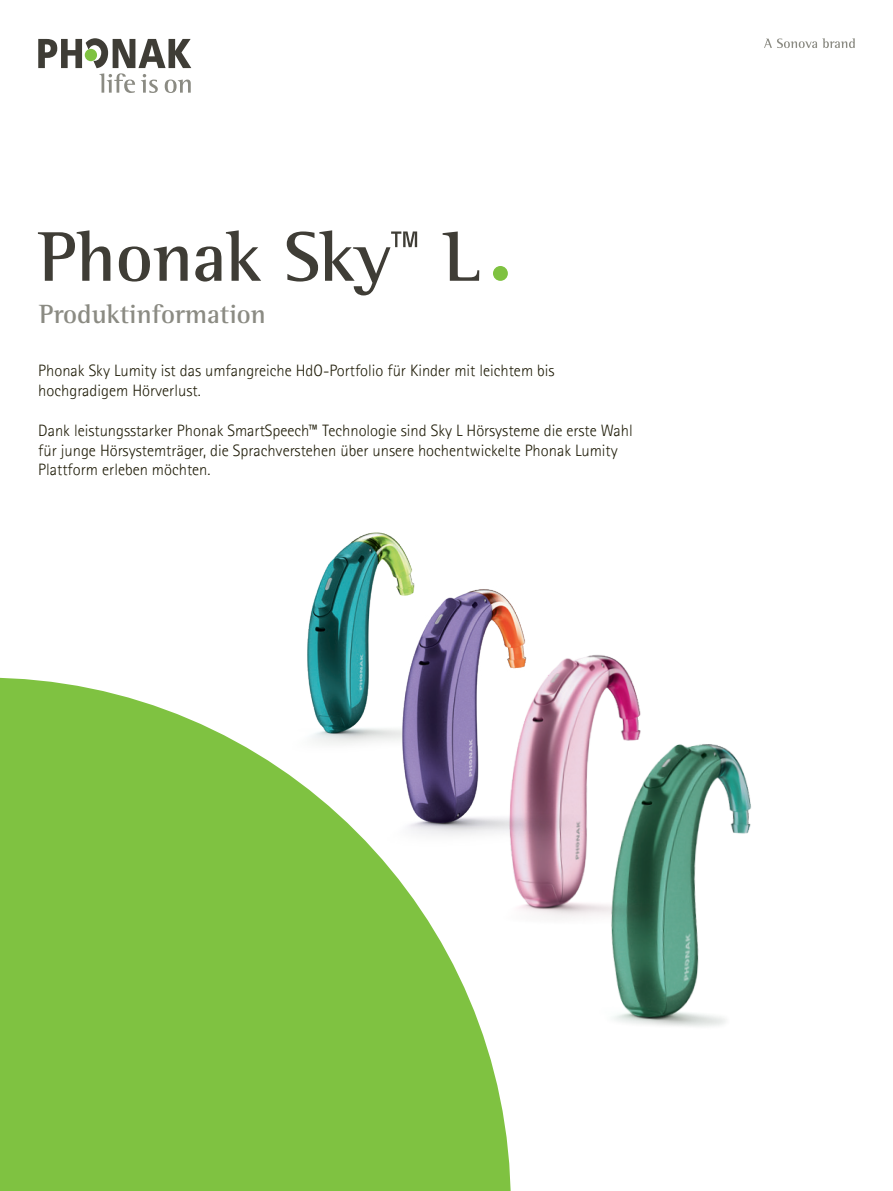
<style>
.page{position:relative;width:893px;height:1191px;background:#fff}
.page>*{position:absolute;margin:0;border:0;box-sizing:border-box;transform-origin:0 0}
.t1{font:700 72px "Rotis Semifor Phonak";color:#3f3d36}
.t2{font:700 27px "Rotis Semifor Phonak";color:#8b8b83}
.t3{font:300 16.5px/19.8px "Rotis Sansfor Phonak";color:#201d09}
</style>
<div class="page">
<img style="left:612px;top:772px;width:139px;height:255px">
<svg style="left:38px;top:38px;width:153px;height:55px"></svg>
<svg style="left:764px;top:38px;width:91px;height:10px"></svg>
<img style="left:511px;top:672px;width:232px;height:271px">
<img style="left:307px;top:532px;width:320px;height:324px">
<div style="left:493px;top:266px;width:15px;height:15px;background:#7fc241;border-radius:50%"></div>
<svg style="left:0;top:677px;width:511px;height:514px;fill:#7fc241"></svg>
<h1 class="t1" style="left:38px;top:213px;width:445px">Phonak Sky<sup>™</sup> L</h1>
<h2 class="t2" style="left:39px;top:297px;width:228px">Produktinformation</h2>
<p class="t3" style="left:38px;top:361px;width:518px">Phonak Sky Lumity ist das umfangreiche HdO-Portfolio für Kinder mit leichtem bis hochgradigem Hörverlust.</p>
<p class="t3" style="left:38px;top:420px;width:596px">Dank leistungsstarker Phonak SmartSpeech™ Technologie sind Sky L Hörsysteme die erste Wahl für junge Hörsystemträger, die Sprachverstehen über unsere hochentwickelte Phonak Lumity<br>Plattform erleben möchten.</p>
</div>
